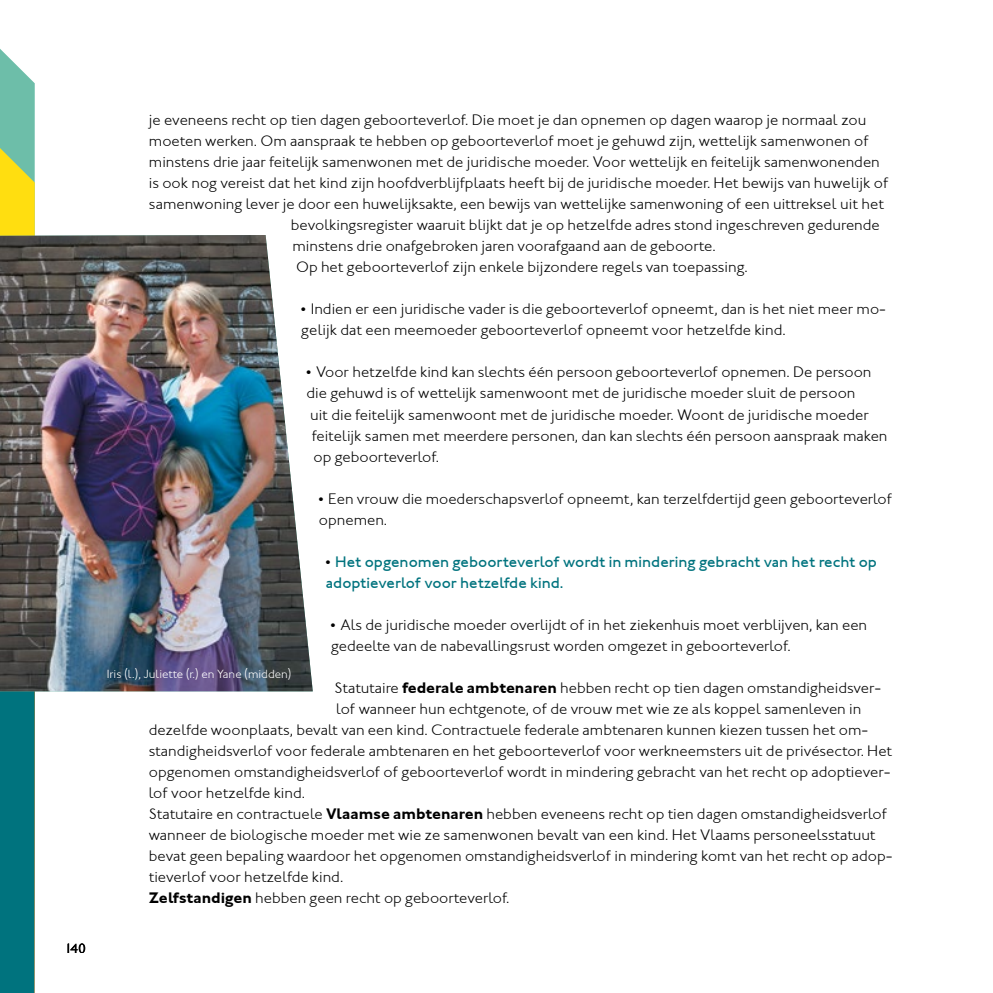
<style>
.page{position:relative;width:993px;height:993px;background:#fff}
.page>*{position:absolute;margin:0;border:0;box-sizing:border-box;transform-origin:0 0}
.t1{font:15.75px/21px "Johnston ITCTT Light";color:#000}
.t2{font:15.75px/21px "Johnston Md ITCTT";color:#00737e}
.t3{font:14px "Johnston ITCTT Light";color:#000}
.t4{font:12.25px "Johnston ITCTT Light";color:#fff}
.s1{font-family:"Johnston ITCTT Light";color:#000}
.s2{font-family:"Johnston ITCTT Bold"}
</style>
<div class="page">
<svg style="left:0;top:49px;width:35px;height:943px;background:#45967a"></svg>
<img style="left:0;top:235px;width:313px;height:456px">
<p class="t3" style="left:64px;top:939px;width:23px">140</p>
<p class="t1" style="left:149px;top:109px;width:718px">je eveneens recht op tien dagen geboorteverlof. Die moet je dan opnemen op dagen waarop je normaal zou</p>
<p class="t1" style="left:149px;top:130px;width:721px">moeten werken. Om aanspraak te hebben op geboorteverlof moet je gehuwd zijn, wettelijk samenwonen of</p>
<p class="t1" style="left:149px;top:151px;width:732px">minstens drie jaar feitelijk samenwonen met de juridische moeder. Voor wettelijk en feitelijk samenwonenden</p>
<p class="t1" style="left:149px;top:172px;width:740px">is ook nog vereist dat het kind zijn hoofdverblijfplaats heeft bij de juridische moeder. Het bewijs van huwelijk of</p>
<p class="t1" style="left:149px;top:193px;width:736px">samenwoning lever je door een huwelijksakte, een bewijs van wettelijke samenwoning of een uittreksel uit het</p>
<p class="t1" style="left:291px;top:214px;width:590px">bevolkingsregister waaruit blijkt dat je op hetzelfde adres stond ingeschreven gedurende</p>
<p class="t1" style="left:292px;top:235px;width:424px">minstens drie onafgebroken jaren voorafgaand aan de geboorte.</p>
<p class="t1" style="left:296px;top:256px;width:453px">Op het geboorteverlof zijn enkele bijzondere regels van toepassing.</p>
<p class="t1" style="left:299px;top:298px;width:587px">• Indien er een juridische vader is die geboorteverlof opneemt, dan is het niet meer mo&shy;gelijk dat een meemoeder geboorteverlof opneemt voor hetzelfde kind.</p>
<p class="t1" style="left:305px;top:361px;width:568px">• Voor hetzelfde kind kan slechts één persoon geboorteverlof opnemen. De persoon</p>
<p class="t1" style="left:306px;top:382px;width:550px">die gehuwd is of wettelijk samenwoont met de juridische moeder sluit de persoon</p>
<p class="t1" style="left:310px;top:403px;width:560px">uit die feitelijk samenwoont met de juridische moeder. Woont de juridische moeder</p>
<p class="t1" style="left:312px;top:424px;width:577px">feitelijk samen met meerdere personen, dan kan slechts één persoon aanspraak maken</p>
<p class="t1" style="left:313px;top:445px;width:127px">op geboorteverlof.</p>
<p class="t1" style="left:317px;top:487px;width:576px">• Een vrouw die moederschapsverlof opneemt, kan terzelfdertijd geen geboorteverlof opnemen.</p>
<p class="t2" style="left:324px;top:550px;width:554px"><span class="s1">•</span> Het opgenomen geboorteverlof wordt in mindering gebracht van het recht op adoptieverlof voor hetzelfde kind.</p>
<p class="t1" style="left:329px;top:613px;width:539px">• Als de juridische moeder overlijdt of in het ziekenhuis moet verblijven, kan een gedeelte van de nabevallingsrust worden omgezet in geboorteverlof.</p>
<p class="t1" style="left:334px;top:676px;width:548px">Statutaire <span class="s2">federale ambtenaren</span> hebben recht op tien dagen omstandigheidsver-</p>
<p class="t1" style="left:336px;top:697px;width:526px">lof wanneer hun echtgenote, of de vrouw met wie ze als koppel samenleven in</p>
<p class="t1" style="left:149px;top:718px;width:720px">dezelfde woonplaats, bevalt van een kind. Contractuele federale ambtenaren kunnen kiezen tussen het om-</p>
<p class="t1" style="left:149px;top:739px;width:744px">standigheidsverlof voor federale ambtenaren en het geboorteverlof voor werkneemsters uit de privésector. Het</p>
<p class="t1" style="left:149px;top:760px;width:743px">opgenomen omstandigheidsverlof of geboorteverlof wordt in mindering gebracht van het recht op adoptiever-</p>
<p class="t1" style="left:149px;top:781px;width:158px">lof voor hetzelfde kind.</p>
<p class="t1" style="left:149px;top:802px;width:739px">Statutaire en contractuele <span class="s2">Vlaamse ambtenaren</span> hebben eveneens recht op tien dagen omstandigheidsverlof</p>
<p class="t1" style="left:149px;top:823px;width:728px">wanneer de biologische moeder met wie ze samenwonen bevalt van een kind. Het Vlaams personeelsstatuut</p>
<p class="t1" style="left:149px;top:844px;width:745px">bevat geen bepaling waardoor het opgenomen omstandigheidsverlof in mindering komt van het recht op adop-</p>
<p class="t1" style="left:149px;top:865px;width:196px">tieverlof voor hetzelfde kind.</p>
<p class="t1" style="left:149px;top:886px;width:362px"><span class="s2">Zelfstandigen</span> hebben geen recht op geboorteverlof.</p>
<p class="t4" style="left:107px;top:666px;width:186px">Iris (l.), Juliette (r.) en Yane (midden)</p>
</div>
